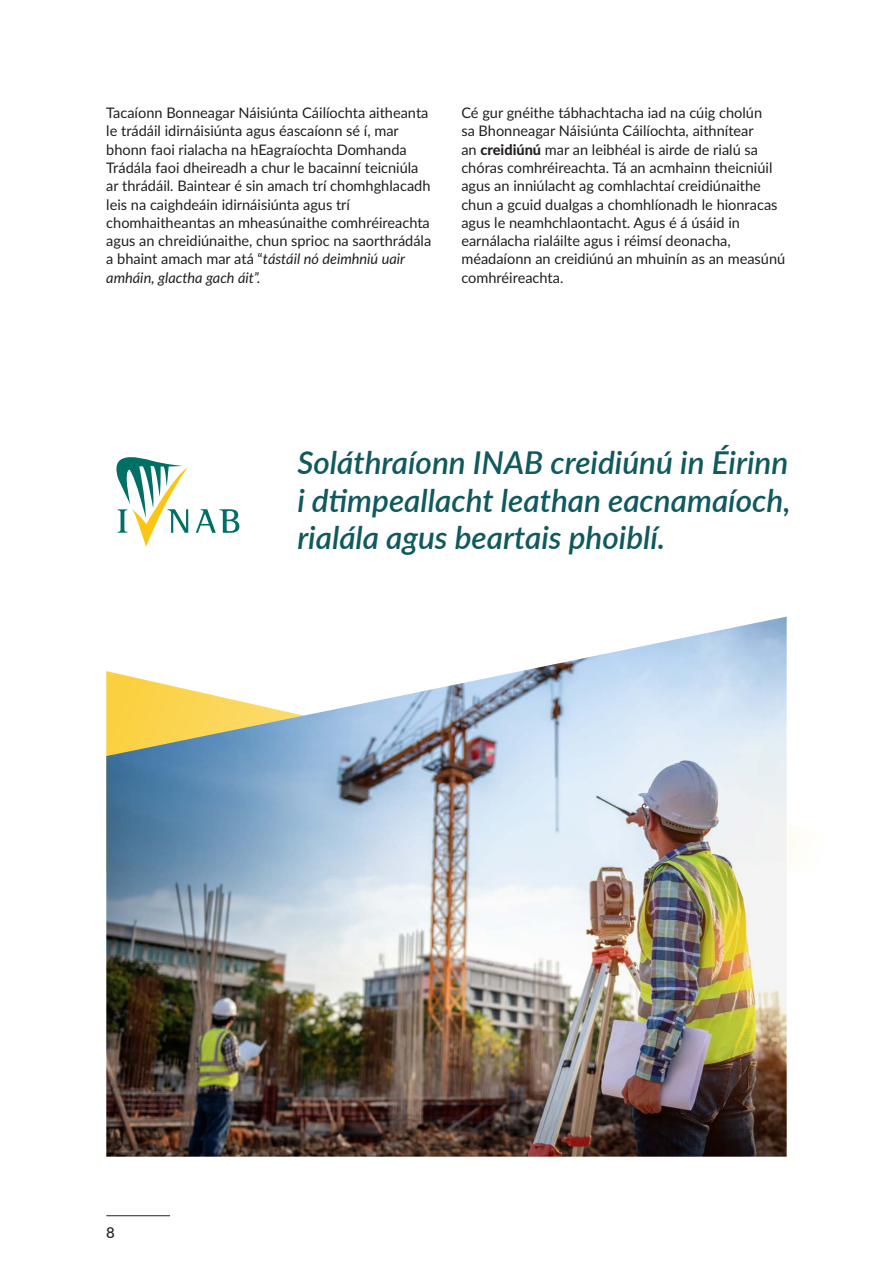
<style>
.page{position:relative;width:893px;height:1263px;background:#fff}
.page>*{position:absolute;margin:0;border:0;box-sizing:border-box;transform-origin:0 0}
.Gov_body{font:italic 600 31.5px/37.5px "Lato";color:#10595c;text-align:justify}
.t1{font:500 15px "Lato";color:#231f20}
.Gov_body-2{font:14.55px/18.3px "Lato";color:#231f20}
.s1{font-style:italic}
.s2{font-weight:800}
</style>
<div class="page">
<img style="left:106px;top:617px;width:681px;height:540px">
<svg style="left:196px;top:509px;width:43px;height:24px"></svg>
<svg style="left:116px;top:457px;width:72px;height:90px"></svg>
<hr style="left:106px;top:1215px;width:64px;height:1px;background:#231f20">
<p class="Gov_body-2" style="left:106px;top:103px;width:326px">Tacaíonn Bonneagar Náisiúnta Cáilíochta aitheanta le trádáil idirnáisiúnta agus éascaíonn sé í, mar bhonn faoi rialacha na hEagraíochta Domhanda Trádála faoi dheireadh a chur le bacainní teicniúla ar thrádáil. Baintear é sin amach trí chomhghlacadh leis na caighdeáin idirnáisiúnta agus trí chomhaitheantas an mheasúnaithe comhréireachta agus an chreidiúnaithe, chun sprioc na saorthrádála a bhaint amach mar atá “<span class="s1">tástáil nó deimhniú uair amháin, glactha gach áit”.</span></p>
<p class="Gov_body-2" style="left:461px;top:103px;width:325px">Cé gur gnéithe tábhachtacha iad na cúig cholún<br>sa Bhonneagar Náisiúnta Cáilíochta, aithnítear<br>an <span class="s2">creidiúnú</span> mar an leibhéal is airde de rialú sa chóras comhréireachta. Tá an acmhainn theicniúil agus an inniúlacht ag comhlachtaí creidiúnaithe chun a gcuid dualgas a chomhlíonadh le hionracas agus le neamhchlaontacht. Agus é á úsáid in earnálacha rialáilte agus i réimsí deonacha, méadaíonn an creidiúnú an mhuinín as an measúnú comhréireachta.</p>
<p class="Gov_body" style="left:297px;top:443px;width:495px">Soláthraíonn INAB creidiúnú in Éirinn i dtimpeallacht leathan eacnamaíoch, rialála agus beartais phoiblí.</p>
<p class="t1" style="left:106px;top:1222px;width:10px">8</p>
</div>
